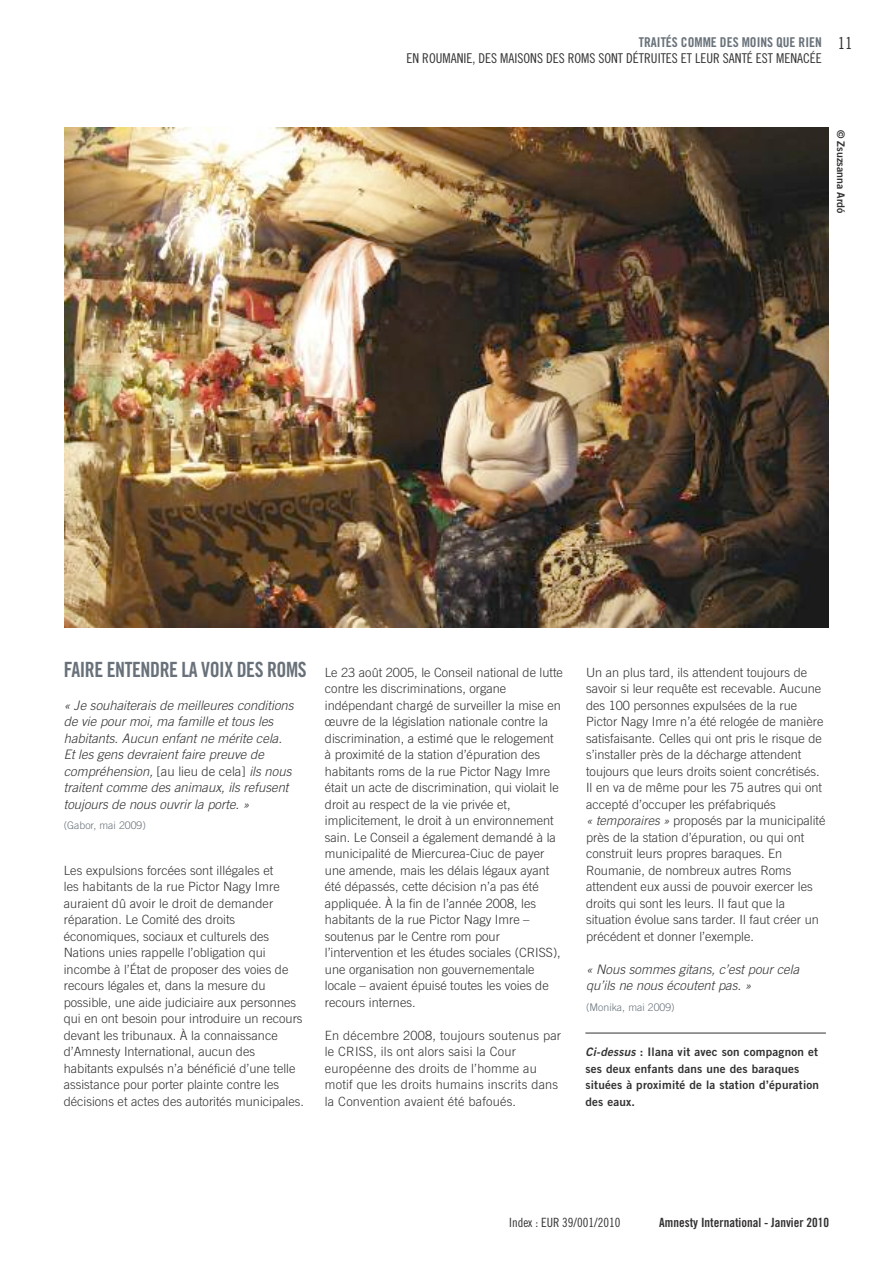
<style>
.page{position:relative;width:893px;height:1263px;background:#fff}
.page>*{position:absolute;margin:0;border:0;box-sizing:border-box;transform-origin:0 0}
.t1{font:21px "Amnesty Trade Gothic Bd Cn 20 OTF";letter-spacing:-.02em;color:#687179;scale:.95 1}
.t2{font:16.5px "Amnesty Trade Gothic Cn 18";color:#343132}
.t3{font:13.5px "Amnesty Trade Gothic Cn 18";color:#343132}
.t4{font:13.5px "Amnesty Trade Gothic Bd Cn 20 OTF";color:#687179}
.t5{font:italic 300 13.05px/16.5px "Amnesty Trade Gothic";color:#343132}
.t6{font:300 12.75px/16.5px "Amnesty Trade Gothic";color:#343132}
.t7{font:12.75px "Amnesty Trade Gothic Bd Cn 20 OTF";color:#343132}
.t8{font:12.75px "Amnesty Trade Gothic Cn 18";color:#343132}
.t9{font:11.7px/16.5px "Amnesty Trade Gothic Bd 2";letter-spacing:.02em;color:#343132}
.t10{font:300 10.5px "Amnesty Trade Gothic";color:#687179}
.t11{font:10.5px "Amnesty Trade Gothic Bd 2";color:#343132}
.s1{font-style:normal}
.s2{font-family:"Amnesty Trade Gothic Light Obl OTF";font-weight:400}
.s3{font-family:"Amnesty Trade Gothic Bd 2 Obl"}
</style>
<div class="page">
<img style="left:65px;top:128px;width:763px;height:499px">
<hr style="left:585px;top:1033px;width:241px;height:1px;background:#343132">
<p class="t4" style="left:639px;top:34px;width:184px">TRAITÉS COMME DES MOINS QUE RIEN</p>
<p class="t3" style="left:407px;top:50px;width:417px">EN ROUMANIE, DES MAISONS DES ROMS SONT DÉTRUITES ET LEUR SANTÉ EST MENACÉE</p>
<p class="t2" style="left:838px;top:33px;width:16px">11</p>
<p class="t11" style="left:847px;top:130px;width:85px;rotate:90deg">© Zsuzsanna Ardó</p>
<h1 class="t1" style="left:64px;top:656px;width:257px">FAIRE ENTENDRE LA VOIX DES ROMS</h1>
<p class="t5" style="left:64px;top:696px;width:231px">« Je souhaiterais de meilleures conditions de vie pour moi, ma famille et tous les habitants. Aucun enfant ne mérite cela.<br>Et les gens devraient faire preuve de compréhension, <span class="s1">[au lieu de cela]</span> ils nous traitent comme des animaux, ils refusent toujours de nous ouvrir la porte. »</p>
<p class="t10" style="left:64px;top:819px;width:84px">(Gabor, mai 2009)</p>
<p class="t6" style="left:64px;top:862px;width:242px">Les expulsions forcées sont illégales et<br>les habitants de la rue Pictor Nagy Imre auraient dû avoir le droit de demander réparation. Le Comité des droits économiques, sociaux et culturels des Nations unies rappelle l’obligation qui incombe à l’État de proposer des voies de recours légales et, dans la mesure du possible, une aide judiciaire aux personnes qui en ont besoin pour introduire un recours devant les tribunaux. À la connaissance d’Amnesty International, aucun des habitants expulsés n’a bénéficié d’une telle assistance pour porter plainte contre les décisions et actes des autorités municipales.</p>
<p class="t6" style="left:325px;top:664px;width:240px">Le 23 août 2005, le Conseil national de lutte contre les discriminations, organe indépendant chargé de surveiller la mise en œuvre de la législation nationale contre la discrimination, a estimé que le relogement à proximité de la station d’épuration des habitants roms de la rue Pictor Nagy Imre était un acte de discrimination, qui violait le droit au respect de la vie privée et, implicitement, le droit à un environnement sain. Le Conseil a également demandé à la municipalité de Miercurea-Ciuc de payer une amende, mais les délais légaux ayant été dépassés, cette décision n’a pas été appliquée. À la fin de l’année 2008, les habitants de la rue Pictor Nagy Imre – soutenus par le Centre rom pour l’intervention et les études sociales (CRISS), une organisation non gouvernementale locale – avaient épuisé toutes les voies de recours internes.</p>
<p class="t6" style="left:325px;top:1027px;width:238px">En décembre 2008, toujours soutenus par le CRISS, ils ont alors saisi la Cour européenne des droits de l’homme au motif que les droits humains inscrits dans la Convention avaient été bafoués.</p>
<p class="t6" style="left:586px;top:664px;width:241px">Un an plus tard, ils attendent toujours de savoir si leur requête est recevable. Aucune des 100 personnes expulsées de la rue Pictor Nagy Imre n’a été relogée de manière satisfaisante. Celles qui ont pris le risque de s’installer près de la décharge attendent toujours que leurs droits soient concrétisés.<br>Il en va de même pour les 75 autres qui ont accepté d’occuper les préfabriqués<br><span class="s2">« temporaires »</span> proposés par la municipalité près de la station d’épuration, ou qui ont construit leurs propres baraques. En Roumanie, de nombreux autres Roms attendent eux aussi de pouvoir exercer les droits qui sont les leurs. Il faut que la situation évolue sans tarder. Il faut créer un précédent et donner l’exemple.</p>
<p class="t5" style="left:586px;top:960px;width:215px">« Nous sommes gitans, c’est pour cela qu’ils ne nous écoutent pas. »</p>
<p class="t10" style="left:586px;top:1001px;width:90px">(Monika, mai 2009)</p>
<p class="t9" style="left:585px;top:1043px;width:235px"><span class="s3">Ci-dessus</span> : Ilana vit avec son compagnon et ses deux enfants dans une des baraques situées à proximité de la station d’épuration des eaux.</p>
<p class="t8" style="left:509px;top:1215px;width:113px">Index : EUR 39/001/2010</p>
<p class="t7" style="left:659px;top:1215px;width:171px">Amnesty International - Janvier 2010</p>
</div>
